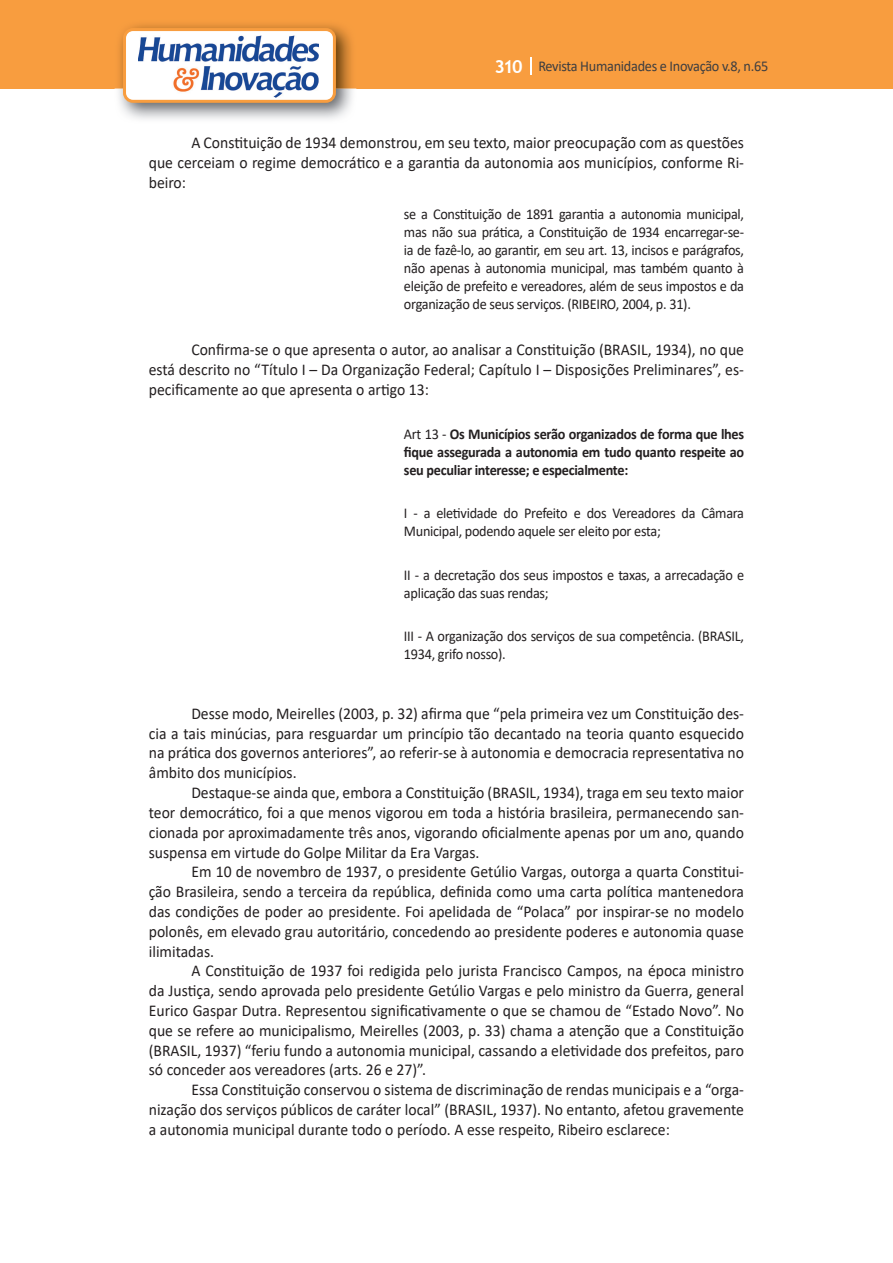
<style>
.page{position:relative;width:893px;height:1263px;background:#fff}
.page>*{position:absolute;margin:0;border:0;box-sizing:border-box;transform-origin:0 0}
.t1{font:16.5px/19.8px "Calibri";color:#231f20;text-align:justify;scale:.95 1}
.t2{font:15px/18px "Calibri";letter-spacing:-.02em;color:#231f20;scale:.95 1}
.t3{font:700 15px/18px "Calibri";letter-spacing:-.02em;color:#231f20;text-align:justify;scale:.95 1}
.t4{font:15px "Calibri";letter-spacing:-.02em;color:#3e3e3f;scale:.95 1}
.s1{font-family:"Trebuchet MS";font-weight:700;font-size:18px;color:#fff}
.s2{font-weight:400}
</style>
<div class="page">
<div style="left:0;top:0;width:893px;height:88px;background:#f89d3f"></div>
<svg style="left:530px;top:57px;width:2px;height:18px"></svg>
<img style="left:115px;top:24px;width:241px;height:95px">
<div style="left:125px;top:30px;width:209px;height:71px;background:#fff;border-radius:9px"></div>
<img style="left:138px;top:35px;width:181px;height:62px">
<div style="left:123px;top:28px;width:213px;height:75px;border:3px solid #f89d3f;border-radius:9px"></div>
<p class="t4" style="left:495px;top:56px;width:290px"><span class="s1">310</span> Revista Humanidades e Inovação v.8, n.65</p>
<p class="t1" style="left:149px;top:133px;width:628px;text-indent:43px">A Constituição de 1934 demonstrou, em seu texto, maior preocupação com as questões que cerceiam o regime democrático e a garantia da autonomia aos municípios, conforme Ri&shy;beiro:</p>
<p class="t2" style="left:404px;top:204px;width:360px;text-align:justify">se a Constituição de 1891 garantia a autonomia municipal, mas não sua prática, a Constituição de 1934 encarregar-se&shy;ia de fazê-lo, ao garantir, em seu art. 13, incisos e parágrafos, não apenas à autonomia municipal, mas também quanto à eleição de prefeito e vereadores, além de seus impostos e da organização de seus serviços. (RIBEIRO, 2004, p. 31).</p>
<p class="t1" style="left:149px;top:339px;width:628px;text-indent:43px">Confirma-se o que apresenta o autor, ao analisar a Constituição (BRASIL, 1934), no que está descrito no “Título I – Da Organização Federal; Capítulo I – Disposições Preliminares”, es&shy;pecificamente ao que apresenta o artigo 13:</p>
<p class="t3" style="left:404px;top:425px;width:360px"><span class="s2">Art 13 -</span> Os Municípios serão organizados de forma que lhes fique assegurada a autonomia em tudo quanto respeite ao seu peculiar interesse; e especialmente:</p>
<p class="t2" style="left:404px;top:504px;width:360px">I - a eletividade do Prefeito e dos Vereadores da Câmara<br>Municipal, podendo aquele ser eleito por esta;</p>
<p class="t2" style="left:404px;top:565px;width:360px">II - a decretação dos seus impostos e taxas, a arrecadação e aplicação das suas rendas;</p>
<p class="t2" style="left:404px;top:627px;width:359px">III - A organização dos serviços de sua competência. (BRASIL,<br>1934, grifo nosso).</p>
<p class="t1" style="left:149px;top:703px;width:628px;text-indent:43px">Desse modo, Meirelles (2003, p. 32) afirma que “pela primeira vez um Constituição des&shy;cia a tais minúcias, para resguardar um princípio tão decantado na teoria quanto esquecido na prática dos governos anteriores”, ao referir-se à autonomia e democracia representativa no âmbito dos municípios.</p>
<p class="t1" style="left:149px;top:782px;width:628px;text-indent:43px">Destaque-se ainda que, embora a Constituição (BRASIL, 1934), traga em seu texto maior teor democrático, foi a que menos vigorou em toda a história brasileira, permanecendo san&shy;cionada por aproximadamente três anos, vigorando oficialmente apenas por um ano, quando suspensa em virtude do Golpe Militar da Era Vargas.</p>
<p class="t1" style="left:149px;top:861px;width:628px;text-indent:43px">Em 10 de novembro de 1937, o presidente Getúlio Vargas, outorga a quarta Constitui&shy;ção Brasileira, sendo a terceira da república, definida como uma carta política mantenedora das condições de poder ao presidente. Foi apelidada de “Polaca” por inspirar-se no modelo polonês, em elevado grau autoritário, concedendo ao presidente poderes e autonomia quase ilimitadas.</p>
<p class="t1" style="left:149px;top:960px;width:628px;text-indent:43px">A Constituição de 1937 foi redigida pelo jurista Francisco Campos, na época ministro da Justiça, sendo aprovada pelo presidente Getúlio Vargas e pelo ministro da Guerra, general Eurico Gaspar Dutra. Representou significativamente o que se chamou de “Estado Novo”. No que se refere ao municipalismo, Meirelles (2003, p. 33) chama a atenção que a Constituição (BRASIL, 1937) “feriu fundo a autonomia municipal, cassando a eletividade dos prefeitos, paro só conceder aos vereadores (arts. 26 e 27)”.</p>
<p class="t1" style="left:149px;top:1079px;width:628px;text-indent:43px">Essa Constituição conservou o sistema de discriminação de rendas municipais e a “orga&shy;nização dos serviços públicos de caráter local” (BRASIL, 1937). No entanto, afetou gravemente a autonomia municipal durante todo o período. A esse respeito, Ribeiro esclarece:</p>
</div>
